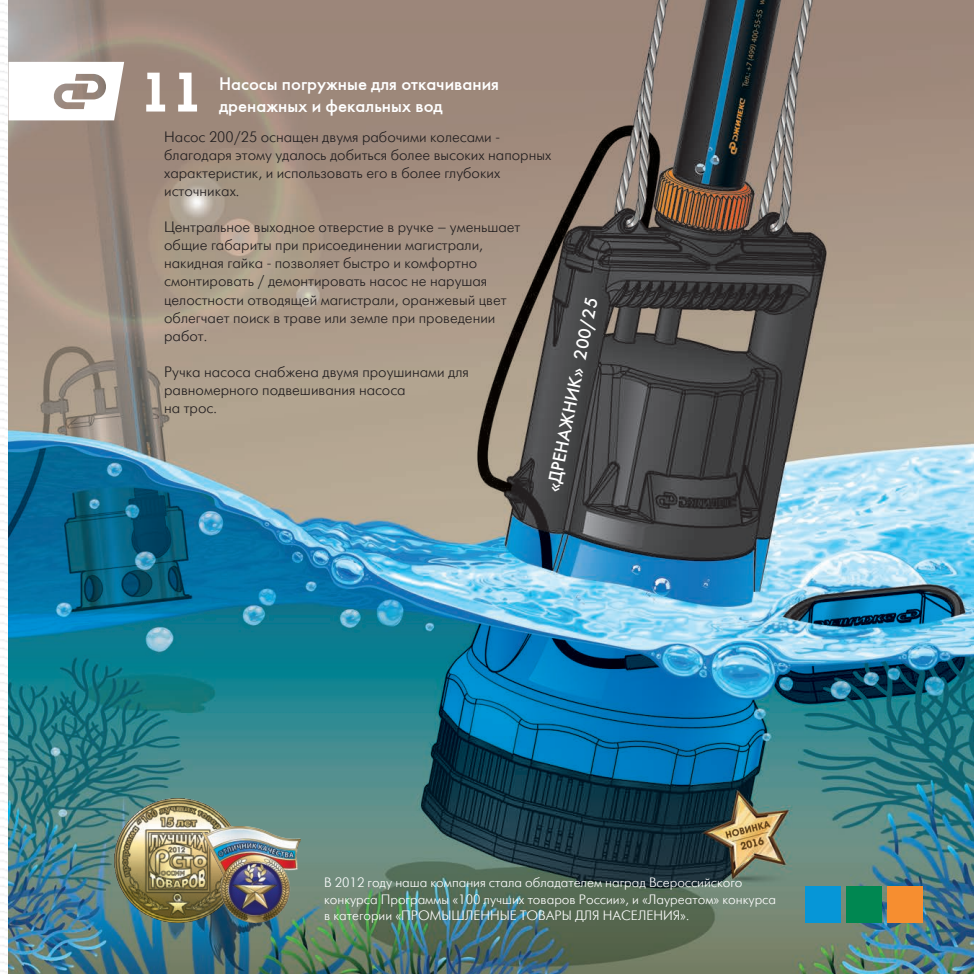
<style>
.page{position:relative;width:974px;height:974px;background:#fff}
.page>*{position:absolute;margin:0;border:0;box-sizing:border-box;transform-origin:0 0}
.t1{font:18px/21.6px "Futuris C";color:#fff}
.t2{font:15px/18px "Futuris Light C";color:#231f20}
.t3{font:13.5px/16.2px "Futuris Light C";color:#fff}
</style>
<div class="page">
<img style="left:9px;top:0;width:965px;height:974px">
<svg style="left:900px;top:425px;width:74px;height:124px;background:#a8d5e5"></svg>
<svg style="left:846px;top:882px;width:36px;height:4px"></svg>
<div style="left:805px;top:882px;width:36px;height:36px;background:#728c7d"></div>
<svg style="left:887px;top:882px;width:36px;height:4px"></svg>
<svg style="left:9px;top:62px;width:115px;height:58px"></svg>
<div style="left:846px;top:886px;width:36px;height:36px;background:#008751"></div>
<div style="left:805px;top:886px;width:36px;height:36px;background:#0696d7"></div>
<div style="left:887px;top:886px;width:36px;height:36px;background:#f68e30"></div>
<img style="left:115px;top:798px;width:126px;height:125px">
<img style="left:203px;top:826px;width:97px;height:97px">
<svg style="left:146px;top:73px;width:51px;height:39px"></svg>
<p class="t1" style="left:219px;top:73px;width:281px">Насосы погружные для откачивания дренажных и фекальных вод</p>
<p class="t2" style="left:164px;top:129px;width:389px">Насос 200/25 оснащен двумя рабочими колесами - благодаря этому удалось добиться более высоких напорных характеристик, и использовать его в более глубоких источниках.</p>
<p class="t2" style="left:164px;top:219px;width:358px">Центральное выходное отверстие в ручке – уменьшает общие габариты при присоединении магистрали, накидная гайка - позволяет быстро и комфортно смонтировать / демонтировать насос не нарушая целостности отводящей магистрали, оранжевый цвет облегчает поиск в траве или земле при проведении работ.</p>
<p class="t2" style="left:164px;top:363px;width:306px">Ручка насоса снабжена двумя проушинами для равномерного подвешивания насоса<br>на трос.</p>
<p class="t1" style="left:543px;top:490px;width:200px;rotate:-79deg">«ДРЕНАЖНИК» 200/25</p>
<p class="t3" style="left:324px;top:875px;width:453px">В 2012 году наша компания стала обладателем наград Всероссийского конкурса Программы «100 лучших товаров России», и «Лауреатом» конкурса в категории «ПРОМЫШЛЕННЫЕ ТОВАРЫ ДЛЯ НАСЕЛЕНИЯ».</p>
</div>
